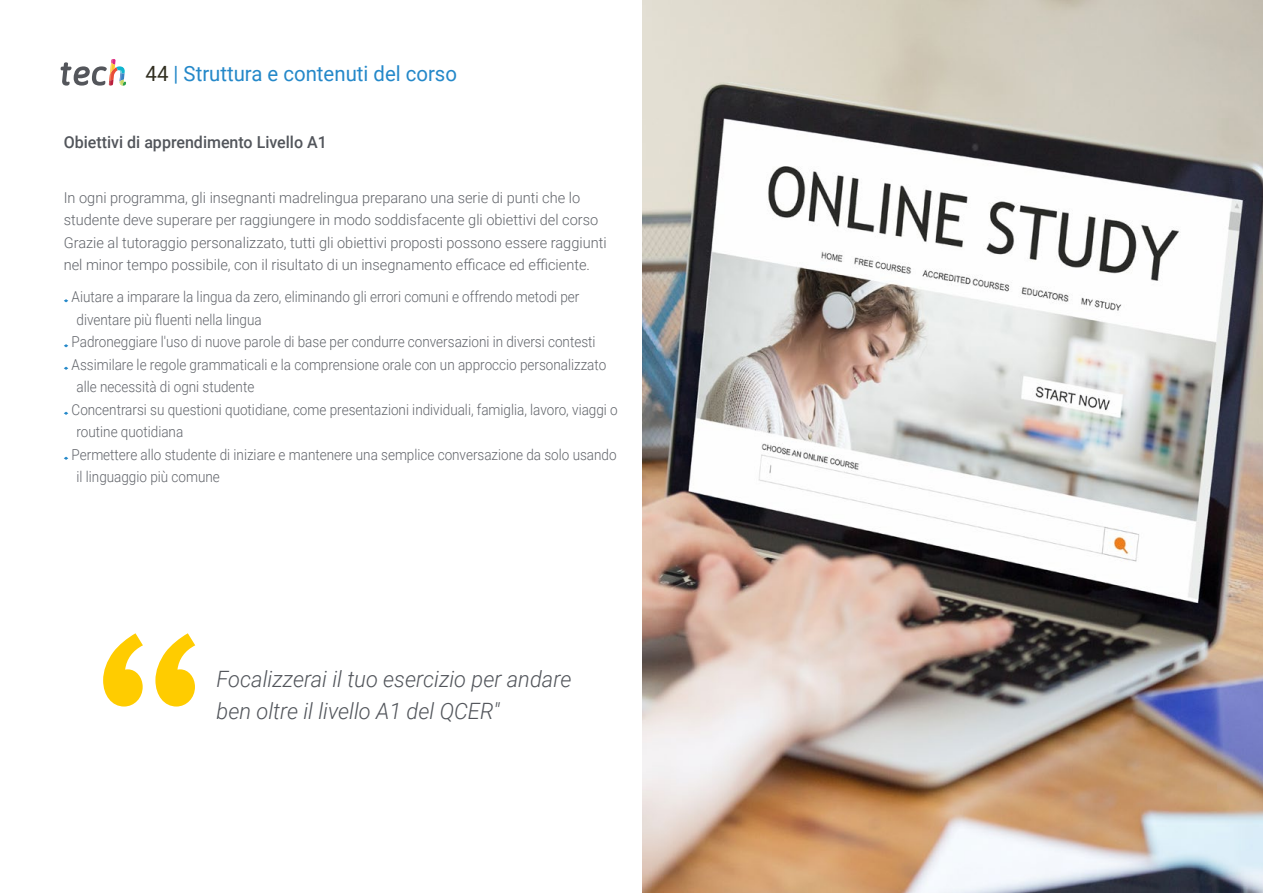
<style>
.page{position:relative;width:1263px;height:893px;background:#fff}
.page>*{position:absolute;margin:0;border:0;box-sizing:border-box;transform-origin:0 0}
.t1{font:italic 300 22.5px/31.5px "Roboto";color:#52555b}
.t2{font:21px "Roboto";color:#2488c9}
.t3{font:500 16.5px "Roboto";color:#52555b}
.t4{font:300 15px "Roboto";color:#61646a;scale:.9 1}
.t5{font:300 15px/22.5px "Roboto";color:#61646a}
.s1{color:#312e20}
</style>
<div class="page">
<svg style="left:61px;top:59px;width:65px;height:27px"></svg>
<svg style="left:103px;top:633px;width:92px;height:73px"></svg>
<img style="left:642px;top:0;width:621px;height:893px">
<h2 class="t2" style="left:146px;top:59px;width:313px"><span class="s1">44</span> | Struttura e contenuti del corso</h2>
<p class="t3" style="left:64px;top:131px;width:265px">Obiettivi di apprendimento Livello A1</p>
<p class="t5" style="left:64px;top:185px;width:544px">In ogni programma, gli insegnanti madrelingua preparano una serie di punti che lo studente deve superare per raggiungere in modo soddisfacente gli obiettivi del corso Grazie al tutoraggio personalizzato, tutti gli obiettivi proposti possono essere raggiunti nel minor tempo possibile, con il risultato di un insegnamento efficace ed efficiente.</p>
<p class="t4" style="left:72px;top:287px;width:566px">Aiutare a imparare la lingua da zero, eliminando gli errori comuni e offrendo metodi per</p>
<p class="t4" style="left:77px;top:309px;width:207px">diventare più fluenti nella lingua</p>
<p class="t4" style="left:72px;top:332px;width:584px">Padroneggiare l'uso di nuove parole di base per condurre conversazioni in diversi contesti</p>
<p class="t4" style="left:72px;top:354px;width:595px">Assimilare le regole grammaticali e la comprensione orale con un approccio personalizzato</p>
<p class="t4" style="left:77px;top:377px;width:199px">alle necessità di ogni studente</p>
<p class="t4" style="left:72px;top:399px;width:608px">Concentrarsi su questioni quotidiane, come presentazioni individuali, famiglia, lavoro, viaggi o</p>
<p class="t4" style="left:77px;top:422px;width:120px">routine quotidiana</p>
<p class="t4" style="left:72px;top:444px;width:607px">Permettere allo studente di iniziare e mantenere una semplice conversazione da solo usando</p>
<p class="t4" style="left:77px;top:467px;width:161px">il linguaggio più comune</p>
<h1 class="t1" style="left:216px;top:663px;width:356px">Focalizzerai il tuo esercizio per andare ben oltre il livello A1 del QCER"</h1>
</div>
